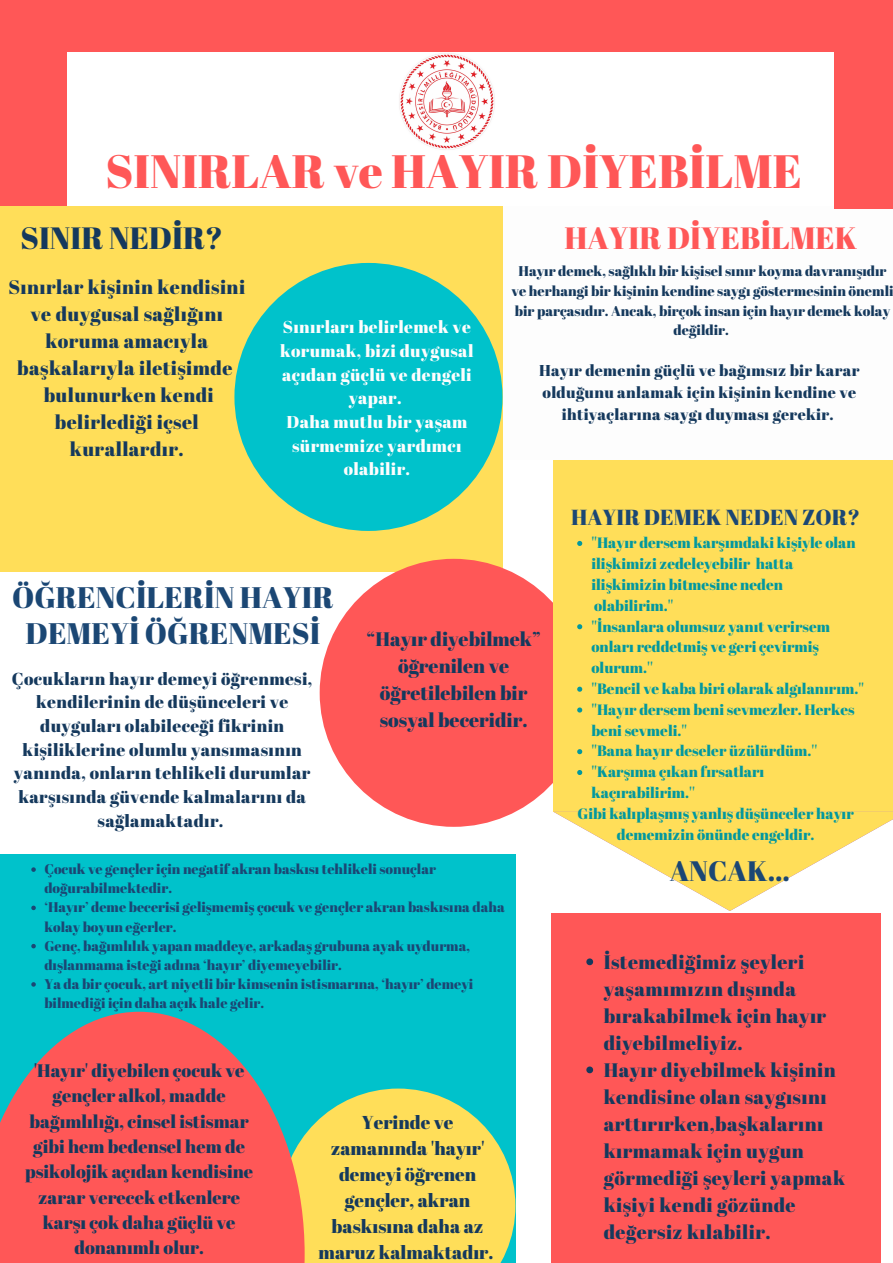
<style>
.page{position:relative;width:893px;height:1263px;background:#fff}
.page>*{position:absolute;margin:0;border:0;box-sizing:border-box;transform-origin:0 0}
.t1{font:46.72px "Abril Fatface";color:#ff5757}
.t2{font:30.75px "Abril Fatface";color:#ff5757}
.t3{font:30.75px "Abril Fatface";color:#15395d}
.t4{font:29.7px/35.5px "Abril Fatface";color:#1b4774;text-align:center}
.t5{font:28.12px "Abril Fatface";color:#1b4774}
.t6{font:21.75px "Abril Fatface";color:#1b4774}
.t7{font:19.5px/27px "Abril Fatface";letter-spacing:.02em;color:#15395d}
.t8{font:19.5px/27px "Abril Fatface";color:#15395d;text-align:center}
.t9{font:18.67px/25.9px "Abril Fatface";color:#15395d;text-align:center}
.t10{font:18.08px/25.3px "Abril Fatface";color:#15395d;text-align:center}
.t11{font:17.25px/23.6px "Abril Fatface";letter-spacing:.02em;color:#15395d;text-align:center}
.t12{font:17.17px/23.6px "Abril Fatface";letter-spacing:.02em;color:#fdfdfd;text-align:center}
.t13{font:15.67px/22px "Abril Fatface";letter-spacing:.02em;color:#15395d;text-align:center}
.t14{font:15px/20.9px "Abril Fatface";color:#03989e}
.t15{font:14.1px/19.7px "Abril Fatface";color:#15395d;text-align:center}
.t16{font:14.02px/19.1px "Abril Fatface";color:#1b4774}
</style>
<div class="page">
<div style="left:0;top:207px;width:503px;height:365px;background:#ffde59"></div>
<div style="left:0;top:855px;width:515px;height:408px;background:#00c2cb"></div>
<div style="left:551px;top:913px;width:329px;height:350px;background:#ff5757"></div>
<div style="left:234px;top:263px;width:268px;height:268px;background:#00c2cb;border-radius:50%"></div>
<div style="left:320px;top:559px;width:268px;height:268px;background:#ff5757;border-radius:50%"></div>
<div style="left:553px;top:460px;width:340px;height:352px;background:#ffde59"></div>
<svg style="left:554px;top:812px;width:339px;height:99px"></svg>
<img style="left:399px;top:53px;width:96px;height:97px">
<svg style="left:304px;top:1088px;width:211px;height:175px;background:#deda67"></svg>
<svg style="left:0;top:1012px;width:304px;height:251px;fill:#ff5757"></svg>
<svg style="left:586px;top:958px;width:7px;height:7px"></svg>
<svg style="left:586px;top:1066px;width:7px;height:7px"></svg>
<svg style="left:577px;top:541px;width:5px;height:5px"></svg>
<svg style="left:577px;top:624px;width:5px;height:5px"></svg>
<svg style="left:577px;top:687px;width:5px;height:5px"></svg>
<svg style="left:577px;top:707px;width:5px;height:5px"></svg>
<svg style="left:577px;top:749px;width:5px;height:5px"></svg>
<svg style="left:577px;top:770px;width:5px;height:5px"></svg>
<svg style="left:31px;top:867px;width:5px;height:5px"></svg>
<svg style="left:31px;top:906px;width:5px;height:4px"></svg>
<svg style="left:31px;top:944px;width:5px;height:4px"></svg>
<svg style="left:31px;top:982px;width:5px;height:5px"></svg>
<div style="left:0;top:0;width:893px;height:51px;background:#ff5757"></div>
<div style="left:0;top:48px;width:67px;height:158px;background:#ff5757"></div>
<div style="left:834px;top:51px;width:59px;height:158px;background:#ff5757"></div>
<p class="t1" style="left:106px;top:139px;width:698px">SINIRLAR ve HAYIR DİYEBİLME</p>
<p class="t3" style="left:21px;top:216px;width:204px">SINIR NEDİR?</p>
<p class="t7" style="left:8px;top:273px;width:236px;text-align:center">Sınırlar kişinin kendisini ve duygusal sağlığını koruma amacıyla başkalarıyla iletişimde bulunurken kendi belirlediği içsel kurallardır.</p>
<p class="t12" style="left:280px;top:315px;width:195px">Sınırları belirlemek ve korumak, bizi duygusal açıdan güçlü ve dengeli yapar.</p>
<p class="t12" style="left:286px;top:409px;width:182px">Daha mutlu bir yaşam sürmemize yardımcı olabilir.</p>
<p class="t2" style="left:564px;top:217px;width:294px">HAYIR DİYEBİLMEK</p>
<p class="t15" style="left:511px;top:261px;width:382px">Hayır demek, sağlıklı bir kişisel sınır koyma davranışıdır ve herhangi bir kişinin kendine saygı göstermesinin önemli bir parçasıdır. Ancak, birçok insan için hayır demek kolay değildir.</p>
<p class="t13" style="left:539px;top:359px;width:322px">Hayır demenin güçlü ve bağımsız bir karar olduğunu anlamak için kişinin kendine ve ihtiyaçlarına saygı duyması gerekir.</p>
<p class="t6" style="left:571px;top:502px;width:290px">HAYIR DEMEK NEDEN ZOR?</p>
<p class="t4" style="left:12px;top:579px;width:323px">ÖĞRENCİLERİN HAYIR<br>DEMEYİ ÖĞRENMESİ</p>
<p class="t11" style="left:12px;top:666px;width:302px">Çocukların hayır demeyi öğrenmesi, kendilerinin de düşünceleri ve duyguları olabileceği fikrinin kişiliklerine olumlu yansımasının yanında, onların tehlikeli durumlar karşısında güvende kalmalarını da sağlamaktadır.</p>
<p class="t8" style="left:367px;top:624px;width:176px">“Hayır diyebilmek” öğrenilen ve öğretilebilen bir sosyal beceridir.</p>
<p class="t16" style="left:44px;top:859px;width:393px">Çocuk ve gençler için negatif akran baskısı tehlikeli sonuçlar doğurabilmektedir.</p>
<p class="t16" style="left:44px;top:897px;width:462px">‘Hayır’ deme becerisi gelişmemiş çocuk ve gençler akran baskısına daha kolay boyun eğerler.</p>
<p class="t16" style="left:44px;top:936px;width:427px">Genç, bağımlılık yapan maddeye, arkadaş grubuna ayak uydurma, dışlanmama isteği adına ‘hayır’ diyemeyebilir.</p>
<p class="t16" style="left:44px;top:974px;width:429px">Ya da bir çocuk, art niyetli bir kimsenin istismarına, ‘hayır’ demeyi bilmediği için daha açık hale gelir.</p>
<p class="t10" style="left:25px;top:1057px;width:230px">'Hayır' diyebilen çocuk ve gençler alkol, madde bağımlılığı, cinsel istismar gibi hem bedensel hem de psikolojik açıdan kendisine zarar verecek etkenlere karşı çok daha güçlü ve donanımlı olur.</p>
<p class="t9" style="left:318px;top:1109px;width:176px">Yerinde ve zamanında 'hayır' demeyi öğrenen gençler, akran baskısına daha az maruz kalmaktadır.</p>
<p class="t14" style="left:591px;top:532px;width:266px">''Hayır dersem karşımdaki kişiyle olan ilişkimizi zedeleyebilir hatta ilişkimizin bitmesine neden olabilirim.''</p>
<p class="t14" style="left:591px;top:615px;width:240px">''İnsanlara olumsuz yanıt verirsem onları reddetmiş ve geri çevirmiş olurum.''</p>
<p class="t14" style="left:591px;top:678px;width:274px">''Bencil ve kaba biri olarak algılanırım.''</p>
<p class="t14" style="left:591px;top:699px;width:265px">''Hayır dersem beni sevmezler. Herkes beni sevmeli.''</p>
<p class="t14" style="left:591px;top:740px;width:227px">''Bana hayır deseler üzülürdüm.''</p>
<p class="t14" style="left:591px;top:761px;width:174px">''Karşıma çıkan fırsatları kaçırabilirim.''</p>
<p class="t14" style="left:577px;top:803px;width:278px;text-align:center">Gibi kalıplaşmış yanlış düşünceler hayır dememizin önünde engeldir.</p>
<p class="t5" style="left:669px;top:851px;width:122px">ANCAK...</p>
<p class="t7" style="left:604px;top:947px;width:224px">İstemediğimiz şeyleri yaşamımızın dışında bırakabilmek için hayır diyebilmeliyiz.</p>
<p class="t7" style="left:604px;top:1056px;width:243px">Hayır diyebilmek kişinin kendisine olan saygısını arttırırken,başkalarını kırmamak için uygun görmediği şeyleri yapmak kişiyi kendi gözünde değersiz kılabilir.</p>
</div>
